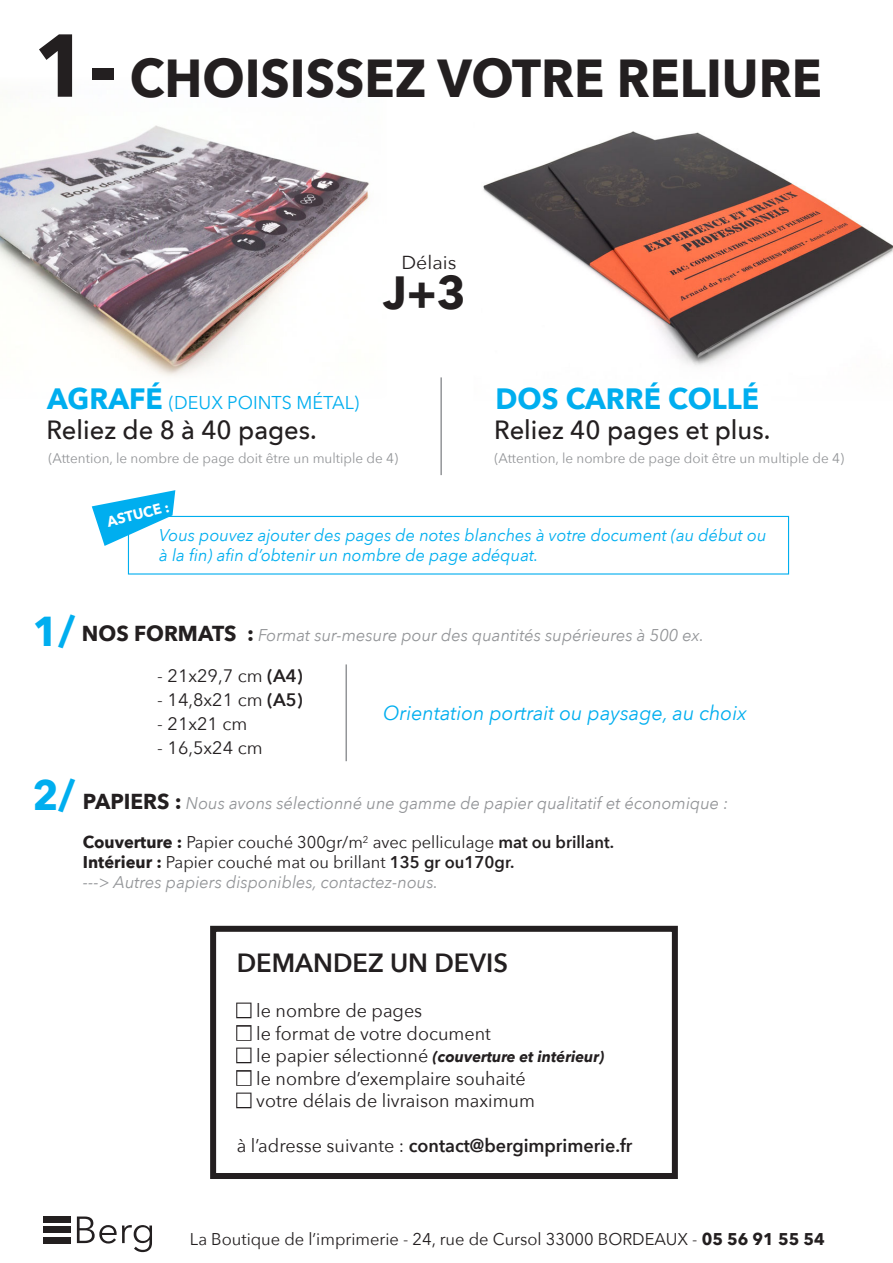
<style>
.page{position:relative;width:893px;height:1263px;background:#fff}
.page>*{position:absolute;margin:0;border:0;box-sizing:border-box;transform-origin:0 0}
.t1{font:700 53.25px "Avenir Next";color:#231f20;scale:.93 1}
.t2{font:700 46.35px "Avenir Next";color:#231f20}
.t3{font:700 41.7px "Avenir Next";color:#00aeef}
.t4{font:700 29.4px "Avenir Next";color:#00aeef}
.t5{font:500 26.25px "Avenir Next";color:#231f20}
.t6{font:600 26.25px "Avenir Next";color:#231f20}
.t7{font:italic 20.4px "Avenir Next";color:#00aeef}
.t8{font:18.75px "Avenir Next";color:#231f20;scale:1.04 1}
.t9{font:18.6px "Avenir Next";color:#231f20}
.t10{font:600 18.6px "Avenir Next";color:#231f20}
.t11{font:18.6px "Avenir Next";color:#00aeef}
.t12{font:18px "Avenir Next";color:#231f20}
.t13{font:16.95px/19.8px "Avenir Next";color:#231f20}
.t14{font:italic 16.95px "Avenir Next";color:#939598}
.t15{font:italic 16.95px/19.8px "Avenir Next";color:#00aeef}
.t16{font:italic 700 15.45px "Avenir Next";color:#231f20}
.t17{font:700 14.55px "Avenir Next";color:#fff}
.t18{font:13.95px "Avenir Next";color:#939598}
.s1{font-size:88.05px}
.s2{font-weight:700;font-size:29.4px}
.s3{font-weight:700;font-style:normal;font-size:41.7px;color:#00aeef}
.s4{font-weight:700;font-style:normal;font-size:21.6px;color:#231f20}
.s5{font-weight:600}
.s6{font-weight:700}
.s7{font-style:italic;color:#939598}
.s8{color:#fff}
.s9{font-weight:400;font-style:normal;font-size:18.6px}
.s10{font-weight:400}
</style>
<div class="page">
<img style="left:483px;top:131px;width:410px;height:235px">
<img style="left:0;top:125px;width:369px;height:252px">
<div style="left:128px;top:516px;width:661px;height:58px;border:1px solid #00aeef"></div>
<svg style="left:92px;top:490px;width:83px;height:56px"></svg>
<div style="left:236px;top:1002px;width:15px;height:16px;border:2px solid #231f20"></div>
<div style="left:236px;top:1025px;width:15px;height:16px;border:2px solid #231f20"></div>
<div style="left:236px;top:1047px;width:15px;height:16px;border:2px solid #231f20"></div>
<div style="left:236px;top:1070px;width:15px;height:16px;border:2px solid #231f20"></div>
<div style="left:236px;top:1092px;width:15px;height:16px;border:2px solid #231f20"></div>
<div style="left:210px;top:926px;width:468px;height:253px;border:6px solid #231f20"></div>
<svg style="left:77px;top:1216px;width:75px;height:36px"></svg>
<div style="left:43px;top:1216px;width:28px;height:6px;background:#231f20"></div>
<div style="left:43px;top:1226px;width:28px;height:6px;background:#231f20"></div>
<div style="left:43px;top:1237px;width:28px;height:6px;background:#231f20"></div>
<hr style="left:440px;top:377px;width:2px;height:98px;background:#939598">
<hr style="left:345px;top:664px;width:2px;height:97px;background:#939598">
<h1 class="t1" style="left:34px;top:32px;width:849px"><span class="s1">1-</span> CHOISISSEZ VOTRE RELIURE</h1>
<p class="t8" style="left:401px;top:246px;width:54px">Délais</p>
<h2 class="t2" style="left:383px;top:253px;width:84px">J+3</h2>
<p class="t11" style="left:47px;top:387px;width:314px"><span class="s2">AGRAFÉ</span> (DEUX POINTS MÉTAL)</p>
<h3 class="t4" style="left:495px;top:373px;width:265px">DOS CARRÉ COLLÉ</h3>
<h3 class="t5" style="left:47px;top:408px;width:272px">Reliez de 8 à 40 pages.</h3>
<h3 class="t5" style="left:494px;top:408px;width:278px">Reliez 40 pages et plus.</h3>
<p class="t18" style="left:48px;top:446px;width:351px">(Attention, le nombre de page doit être un multiple de 4)</p>
<p class="t18" style="left:494px;top:446px;width:351px">(Attention, le nombre de page doit être un multiple de 4)</p>
<p class="t17" style="left:104px;top:510px;width:65px;rotate:-14deg">ASTUCE :</p>
<p class="t15" style="left:159px;top:524px;width:609px">Vous pouvez ajouter des pages de notes blanches à votre document (au début ou à la fin) afin d’obtenir un nombre de page adéquat.</p>
<p class="t14" style="left:32px;top:620px;width:673px"><span class="s3">1/</span> <span class="s4">NOS FORMATS :</span> Format sur-mesure pour des quantités supérieures à 500 ex.</p>
<p class="t12" style="left:157px;top:661px;width:147px">- 21x29,7 cm <span class="s5">(A4)</span></p>
<p class="t12" style="left:157px;top:685px;width:147px">- 14,8x21 cm <span class="s5">(A5)</span></p>
<p class="t12" style="left:157px;top:709px;width:92px">- 21x21 cm</p>
<p class="t12" style="left:157px;top:732px;width:107px">- 16,5x24 cm</p>
<p class="t7" style="left:383px;top:695px;width:365px">Orientation portrait ou paysage, au choix</p>
<h3 class="t3" style="left:32px;top:759px;width:44px">2/</h3>
<p class="t14" style="left:83px;top:788px;width:647px"><span class="s4">PAPIERS :</span> Nous avons sélectionné une gamme de papier qualitatif et économique :</p>
<p class="t13" style="left:83px;top:832px;width:533px"><span class="s6">Couverture :</span> Papier couché 300gr/m<sup>2</sup> avec pelliculage <span class="s5">mat ou brillant.<br></span><span class="s6">Intérieur :</span> Papier couché mat ou brillant <span class="s5">135 gr ou170gr.<br></span><span class="s7">---&gt; Autres papiers disponibles, contactez-nous.</span></p>
<h3 class="t6" style="left:237px;top:940px;width:273px">DEMANDEZ UN DEVIS</h3>
<p class="t9" style="left:237px;top:995px;width:187px"><span class="s8">■</span> le nombre de pages</p>
<p class="t9" style="left:237px;top:1017px;width:256px"><span class="s8">■</span> le format de votre document</p>
<p class="t16" style="left:237px;top:1043px;width:369px"><span class="s8">■</span> <span class="s9">le papier sélectionné</span> (couverture et intérieur)</p>
<p class="t9" style="left:237px;top:1062px;width:291px"><span class="s8">■</span> le nombre d’exemplaire souhaité</p>
<p class="t9" style="left:237px;top:1085px;width:300px"><span class="s8">■</span> votre délais de livraison maximum</p>
<p class="t10" style="left:237px;top:1130px;width:397px"><span class="s10">à l’adresse suivante :</span> contact@bergimprimerie.fr</p>
<p class="t13" style="left:190px;top:1228px;width:636px">La Boutique de l’imprimerie - 24, rue de Cursol 33000 BORDEAUX - <span class="s6">05 56 91 55 54</span></p>
</div>
